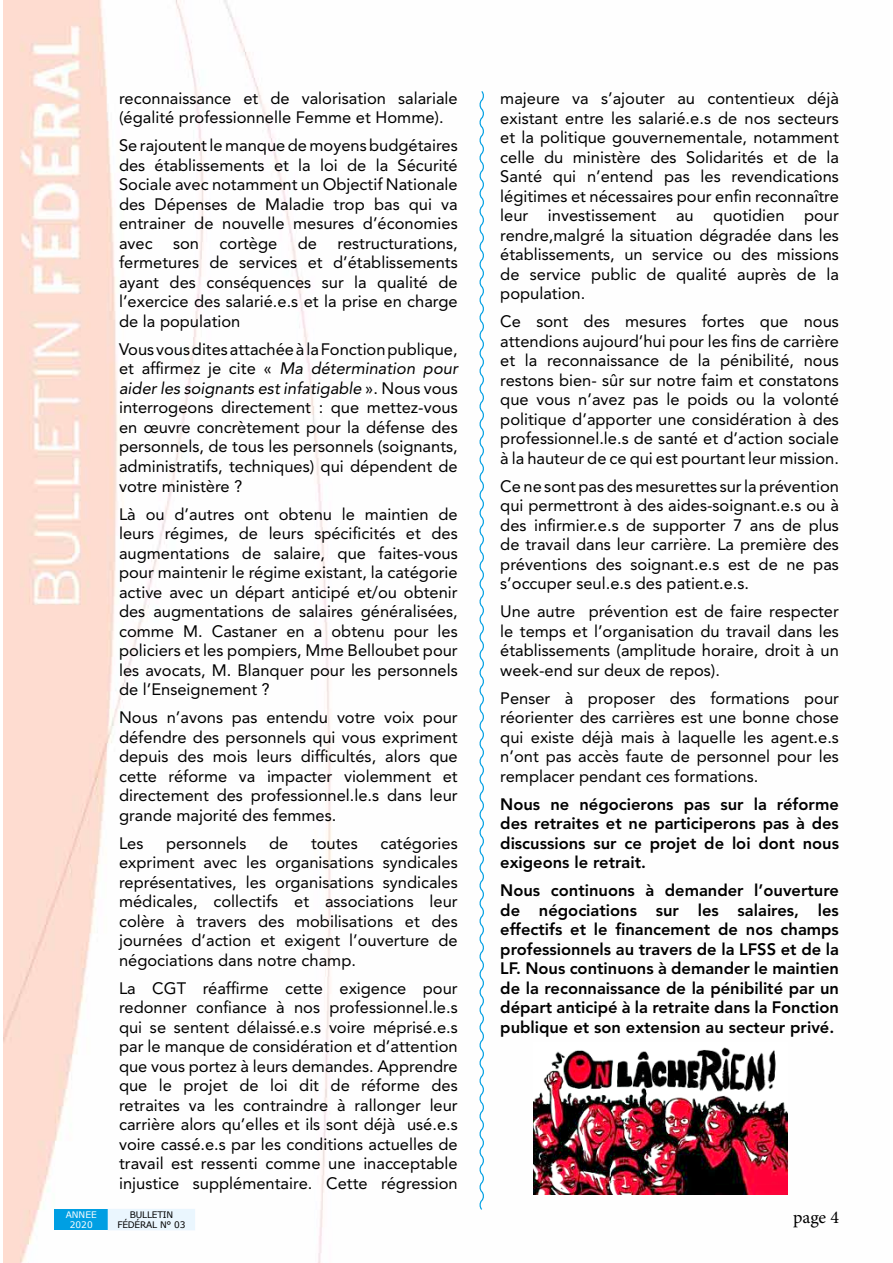
<style>
.page{position:relative;width:893px;height:1263px;background:#fff}
.page>*{position:absolute;margin:0;border:0;box-sizing:border-box;transform-origin:0 0}
.t1{font:18px "Minion Pro";color:#000}
.t2{font:16.5px/19.5px "Avenir LT Std";color:#000;text-align:justify}
.t3{font:800 16.5px/19.5px "Avenir LT Std";color:#000;text-align:justify}
.t4{font:9px/9.8px "Verdana";letter-spacing:-.02em;color:#000;text-align:center}
.t5{font:9px "Verdana";color:#fff}
.s1{font-style:italic}
</style>
<div class="page">
<img style="left:3px;top:0;width:785px;height:1263px">
<div style="left:54px;top:1209px;width:55px;height:21px;background:#009fe3"></div>
<div style="left:108px;top:1209px;width:87px;height:21px;background:#eaf6fe"></div>
<svg style="left:478px;top:90px;width:8px;height:1121px"></svg>
<img style="left:533px;top:1043px;width:254px;height:151px">
<p class="t2" style="left:119px;top:89px;width:340px">reconnaissance et de valorisation salariale (égalité professionnelle Femme et Homme).</p>
<p class="t2" style="left:119px;top:136px;width:340px">Se rajoutent le manque de moyens budgétaires des établissements et la loi de la Sécurité Sociale avec notamment un Objectif Nationale des Dépenses de Maladie trop bas qui va entrainer de nouvelle mesures d’économies avec son cortège de restructurations, fermetures de services et d’établissements ayant des conséquences sur la qualité de l’exercice des salarié.e.s et la prise en charge de la population</p>
<p class="t2" style="left:119px;top:340px;width:340px">Vous vous dites attachée à la Fonction publique, et affirmez je cite « <span class="s1">Ma détermination pour aider les soignants est infatigable</span> ». Nous vous interrogeons directement : que mettez-vous en œuvre concrètement pour la défense des personnels, de tous les personnels (soignants, administratifs, techniques) qui dépendent de votre ministère ?</p>
<p class="t2" style="left:119px;top:504px;width:340px">Là ou d’autres ont obtenu le maintien de leurs régimes, de leurs spécificités et des augmentations de salaire, que faites-vous pour maintenir le régime existant, la catégorie active avec un départ anticipé et/ou obtenir des augmentations de salaires généralisées, comme M. Castaner en a obtenu pour les policiers et les pompiers, Mme Belloubet pour les avocats, M. Blanquer pour les personnels de l’Enseignement ?</p>
<p class="t2" style="left:119px;top:708px;width:340px">Nous n’avons pas entendu votre voix pour défendre des personnels qui vous expriment depuis des mois leurs difficultés, alors que cette réforme va impacter violemment et directement des professionnel.le.s dans leur grande majorité des femmes.</p>
<p class="t2" style="left:119px;top:833px;width:26px">Les</p>
<p class="t2" style="left:166px;top:833px;width:82px">personnels</p>
<p class="t2" style="left:269px;top:833px;width:21px">de</p>
<p class="t2" style="left:311px;top:833px;width:48px">toutes</p>
<p class="t2" style="left:119px;top:833px;width:340px;text-indent:261px">catégories expriment avec les organisations syndicales représentatives, les organisations syndicales médicales, collectifs et associations leur colère à travers des mobilisations et des journées d’action et exigent l’ouverture de négociations dans notre champ.</p>
<p class="t2" style="left:119px;top:978px;width:340px">La CGT réaffirme cette exigence pour redonner confiance à nos professionnel.le.s qui se sentent délaissé.e.s voire méprisé.e.s par le manque de considération et d’attention que vous portez à leurs demandes. Apprendre que le projet de loi dit de réforme des retraites va les contraindre à rallonger leur carrière alors qu’elles et ils sont déjà usé.e.s voire cassé.e.s par les conditions actuelles de travail est ressenti comme une inacceptable injustice supplémentaire. Cette régression</p>
<p class="t2" style="left:500px;top:89px;width:340px">majeure va s’ajouter au contentieux déjà existant entre les salarié.e.s de nos secteurs et la politique gouvernementale, notamment celle du ministère des Solidarités et de la Santé qui n’entend pas les revendications légitimes et nécessaires pour enfin reconnaître leur investissement au quotidien pour rendre,malgré la situation dégradée dans les établissements, un service ou des missions de service public de qualité auprès de la population.</p>
<p class="t2" style="left:500px;top:312px;width:340px">Ce sont des mesures fortes que nous attendions aujourd’hui pour les fins de carrière et la reconnaissance de la pénibilité, nous restons bien- sûr sur notre faim et constatons que vous n’avez pas le poids ou la volonté politique d’apporter une considération à des professionnel.le.s de santé et d’action sociale à la hauteur de ce qui est pourtant leur mission.</p>
<p class="t2" style="left:500px;top:476px;width:340px">Ce ne sont pas des mesurettes sur la prévention qui permettront à des aides-soignant.e.s ou à des infirmier.e.s de supporter 7 ans de plus de travail dans leur carrière. La première des préventions des soignant.e.s est de ne pas s’occuper seul.e.s des patient.e.s.</p>
<p class="t2" style="left:500px;top:602px;width:340px">Une autre prévention est de faire respecter le temps et l’organisation du travail dans les établissements (amplitude horaire, droit à un week-end sur deux de repos).</p>
<p class="t2" style="left:500px;top:688px;width:340px">Penser à proposer des formations pour réorienter des carrières est une bonne chose qui existe déjà mais à laquelle les agent.e.s n’ont pas accès faute de personnel pour les remplacer pendant ces formations.</p>
<p class="t3" style="left:500px;top:794px;width:340px">Nous ne négocierons pas sur la réforme des retraites et ne participerons pas à des discussions sur ce projet de loi dont nous exigeons le retrait.</p>
<p class="t3" style="left:500px;top:881px;width:340px">Nous continuons à demander l’ouverture de négociations sur les salaires, les effectifs et le financement de nos champs professionnels au travers de la LFSS et de la LF. Nous continuons à demander le maintien de la reconnaissance de la pénibilité par un départ anticipé à la retraite dans la Fonction publique et son extension au secteur privé.</p>
<p class="t5" style="left:66px;top:1209px;width:32px">ANNEE</p>
<p class="t1" style="left:793px;top:1205px;width:47px">page 4</p>
<p class="t5" style="left:70px;top:1218px;width:24px">2020</p>
<p class="t4" style="left:117px;top:1210px;width:70px">BULLETIN<br>FÉDÉRAL N° 03</p>
</div>
